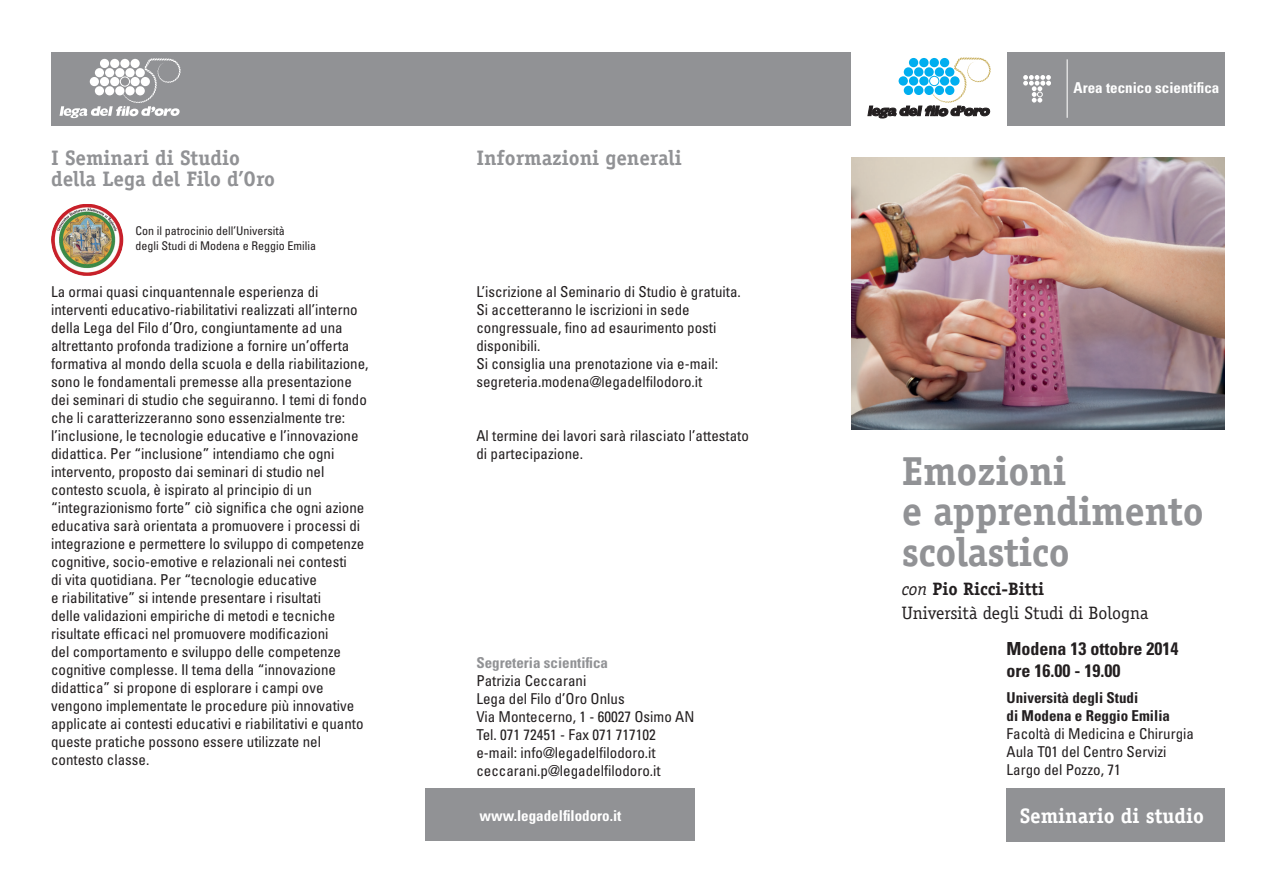
<style>
.page{position:relative;width:1276px;height:893px;background:#fff}
.page>*{position:absolute;margin:0;border:0;box-sizing:border-box;transform-origin:0 0}
.t1{font:700 40.5px/40.5px "Officina Serif";letter-spacing:-.01em;color:#919295}
.t2{font:700 21px/21px "Officina Serif";color:#919295}
.t3{font:700 21px "Officina Serif";color:#fff}
.t4{font:18px/24px "Officina Serif";color:#231f20}
.t5{font:700 condensed 18px/21.6px "Univers";color:#231f20}
.t6{font:condensed 15px/18px "Univers";color:#231f20}
.t7{font:700 condensed 15px "Univers";color:#fff}
.t8{font:700 condensed 15px/18px "Univers";color:#231f20}
.t9{font:700 condensed 15px "Univers";color:#919295}
.t10{font:condensed 12px/14.4px "Univers";color:#231f20}
.s1{font-style:italic}
.s2{font-weight:700}
</style>
<div class="page">
<div style="left:51px;top:52px;width:799px;height:73px;background:#919295"></div>
<img style="left:851px;top:157px;width:374px;height:272px">
<div style="left:1006px;top:788px;width:219px;height:54px;background:#919295"></div>
<div style="left:425px;top:788px;width:269px;height:53px;background:#919295"></div>
<div style="left:1007px;top:52px;width:218px;height:73px;background:#919295"></div>
<hr style="left:1066px;top:59px;width:1px;height:59px;background:#fff">
<svg style="left:1023px;top:75px;width:28px;height:28px"></svg>
<svg style="left:867px;top:58px;width:123px;height:60px"></svg>
<svg style="left:60px;top:58px;width:121px;height:60px"></svg>
<img style="left:51px;top:204px;width:72px;height:72px">
<h2 class="t2" style="left:51px;top:147px;width:226px">I seminari di studio della Lega del Filo d’Oro</h2>
<p class="t10" style="left:135px;top:224px;width:182px">Con il patrocinio dell’Università<br>degli Studi di Modena e Reggio Emilia</p>
<p class="t6" style="left:51px;top:282px;width:319px">La ormai quasi cinquantennale esperienza di interventi educativo-riabilitativi realizzati all’interno della Lega del Filo d’Oro, congiuntamente ad una altrettanto profonda tradizione a fornire un’offerta formativa al mondo della scuola e della riabilitazione, sono le fondamentali premesse alla presentazione dei seminari di studio che seguiranno. I temi di fondo che li caratterizzeranno sono essenzialmente tre: l’inclusione, le tecnologie educative e l’innovazione didattica. Per “inclusione” intendiamo che ogni intervento, proposto dai seminari di studio nel contesto scuola, è ispirato al principio di un “integrazionismo forte” ciò significa che ogni azione educativa sarà orientata a promuovere i processi di integrazione e permettere lo sviluppo di competenze cognitive, socio-emotive e relazionali nei contesti<br>di vita quotidiana. Per “tecnologie educative<br>e riabilitative” si intende presentare i risultati<br>delle validazioni empiriche di metodi e tecniche risultate efficaci nel promuovere modificazioni<br>del comportamento e sviluppo delle competenze cognitive complesse. Il tema della “innovazione didattica” si propone di esplorare i campi ove vengono implementate le procedure più innovative applicate ai contesti educativi e riabilitativi e quanto queste pratiche possono essere utilizzate nel contesto classe.</p>
<h2 class="t2" style="left:476px;top:147px;width:207px">Informazioni generali</h2>
<p class="t6" style="left:476px;top:282px;width:266px">L’iscrizione al Seminario di Studio è gratuita.<br>Si accetteranno le iscrizioni in sede congressuale, fino ad esaurimento posti disponibili.<br>Si consiglia una prenotazione via e-mail: segreteria.modena@legadelfilodoro.it</p>
<p class="t6" style="left:476px;top:426px;width:274px">Al termine dei lavori sarà rilasciato l’attestato di partecipazione.</p>
<p class="t9" style="left:476px;top:653px;width:133px">Segreteria scientifica</p>
<p class="t6" style="left:476px;top:671px;width:219px">Patrizia Ceccarani<br>Lega del Filo d’Oro Onlus<br>Via Montecerno, 1 - 60027 Osimo AN<br>Tel. 071 72451 - Fax 071 717102 e-mail: info@legadelfilodoro.it ceccarani.p@legadelfilodoro.it</p>
<p class="t7" style="left:479px;top:806px;width:143px">www.legadelfilodoro.it</p>
<p class="t7" style="left:1073px;top:79px;width:147px">Area tecnico scientifica</p>
<h1 class="t1" style="left:901px;top:450px;width:303px">Emozioni<br>e apprendimento scolastico</h1>
<p class="t4" style="left:901px;top:577px;width:248px"><span class="s1">con</span> <span class="s2">Pio Ricci-Bitti<br></span>Università degli Studi di Bologna</p>
<p class="t5" style="left:1006px;top:637px;width:173px">Modena 13 ottobre 2014 ore 16.00 - 19.00</p>
<p class="t8" style="left:1006px;top:688px;width:165px">Università degli Studi<br>di Modena e Reggio Emilia</p>
<p class="t6" style="left:1006px;top:724px;width:189px">Facoltà di Medicina e Chirurgia<br>Aula T01 del Centro Servizi<br>Largo del Pozzo, 71</p>
<h2 class="t3" style="left:1019px;top:803px;width:186px">Seminario di studio</h2>
</div>
